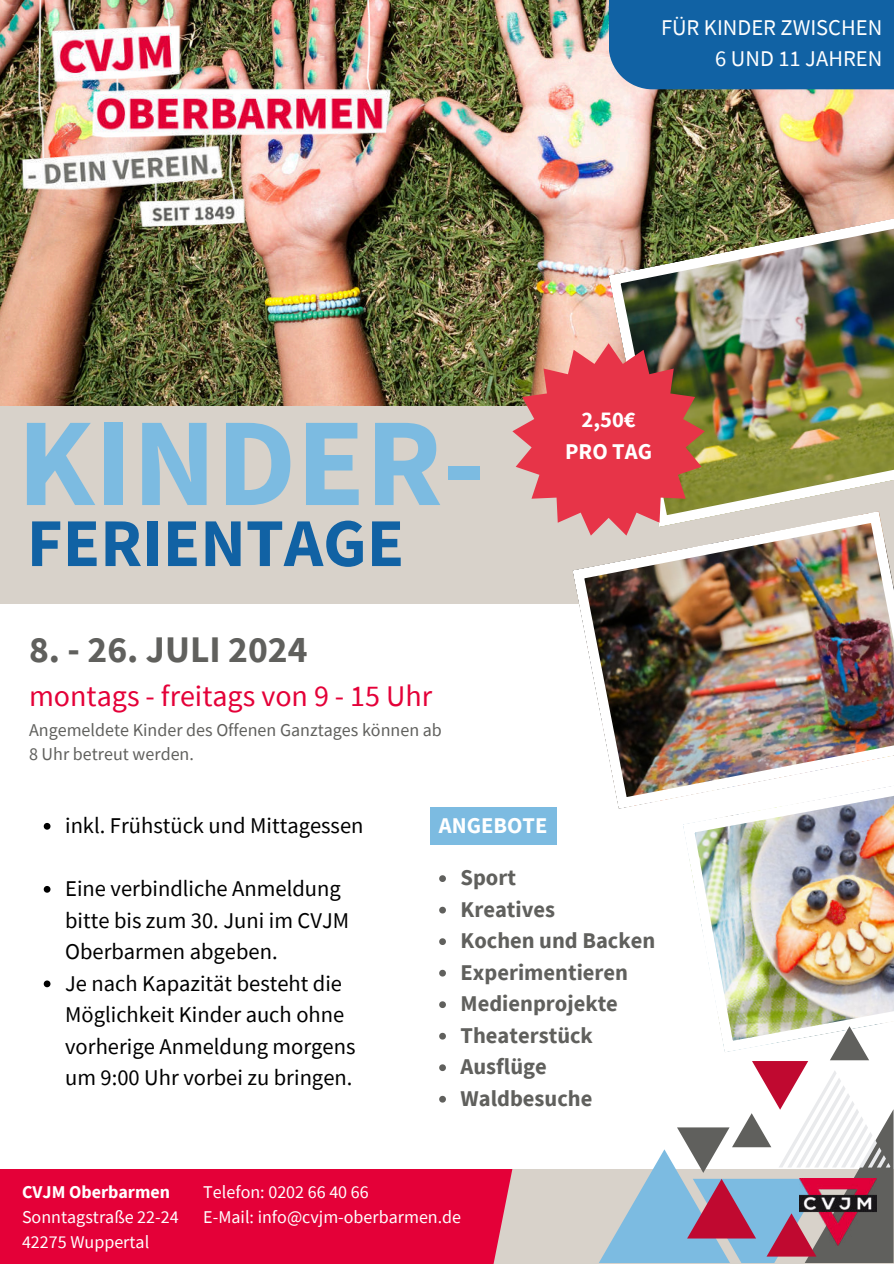
<style>
.page{position:relative;width:894px;height:1264px;background:#fff}
.page>*{position:absolute;margin:0;border:0;box-sizing:border-box;transform-origin:0 0}
.t1{font:700 125.85px "Source Sans Pro";color:#7cbbe1}
.t2{font:700 68.4px "Source Sans Pro";color:#1162a4}
.t3{font:700 37.5px "Source Sans Pro";color:#60605d}
.t4{font:30px "Source Sans Pro";color:#e40038}
.t5{font:22.5px/31.5px "Source Sans Pro";color:#000}
.t6{font:700 22.5px/31.5px "Source Sans Pro";color:#60605d}
.t7{font:22.5px/31.5px "Source Sans Pro";color:#fff;text-align:right}
.t8{font:700 22.5px/31.5px "Source Sans Pro";color:#fff;text-align:center}
.t9{font:18px/24.8px "Source Sans Pro";color:#fff}
.t10{font:18px/24.8px "Source Sans Pro";color:#60605d}
.t11{font:700 18px "Source Sans Pro";color:#fff}
</style>
<div class="page">
<img style="left:0;top:0;width:893px;height:407px">
<div style="left:0;top:407px;width:893px;height:197px;background:#d8d2ca"></div>
<img style="left:608px;top:211px;width:285px;height:300px">
<img style="left:573px;top:511px;width:320px;height:298px">
<img style="left:682px;top:770px;width:211px;height:256px">
<div style="left:608px;top:0;width:285px;height:89px;background:#1162a4"></div>
<svg style="left:512px;top:343px;width:192px;height:192px;background:#d15c5e"></svg>
<div style="left:422px;top:1168px;width:471px;height:95px;background:#d8d2ca"></div>
<div style="left:0;top:1168px;width:512px;height:95px;background:#e40038"></div>
<div style="left:430px;top:807px;width:126px;height:37px;background:#7cbbe1"></div>
<svg style="left:439px;top:875px;width:7px;height:7px"></svg>
<svg style="left:439px;top:906px;width:7px;height:7px"></svg>
<svg style="left:439px;top:938px;width:7px;height:7px"></svg>
<svg style="left:439px;top:969px;width:7px;height:7px"></svg>
<svg style="left:439px;top:1001px;width:7px;height:7px"></svg>
<svg style="left:439px;top:1032px;width:7px;height:7px"></svg>
<svg style="left:439px;top:1064px;width:7px;height:7px"></svg>
<svg style="left:439px;top:1095px;width:7px;height:7px"></svg>
<svg style="left:598px;top:1026px;width:295px;height:236px"></svg>
<img style="left:799px;top:1178px;width:77px;height:67px">
<img style="left:11px;top:0;width:384px;height:236px">
<svg style="left:44px;top:823px;width:6px;height:6px"></svg>
<svg style="left:44px;top:886px;width:6px;height:6px"></svg>
<svg style="left:44px;top:980px;width:6px;height:7px"></svg>
<p class="t7" style="left:660px;top:11px;width:223px">FÜR KINDER ZWISCHEN<br>6 UND 11 JAHREN</p>
<h1 class="t1" style="left:17px;top:378px;width:468px">KINDER-</h1>
<h2 class="t2" style="left:27px;top:497px;width:379px">FERIENTAGE</h2>
<p class="t8" style="left:565px;top:403px;width:88px">2,50€<br>PRO TAG</p>
<h3 class="t3" style="left:29px;top:624px;width:280px">8. - 26. JULI 2024</h3>
<h3 class="t4" style="left:29px;top:677px;width:404px">montags - freitags von 9 - 15 Uhr</h3>
<p class="t10" style="left:29px;top:717px;width:414px">Angemeldete Kinder des Offenen Ganztages können ab<br>8 Uhr betreut werden.</p>
<p class="t5" style="left:65px;top:809px;width:300px">inkl. Frühstück und Mittagessen</p>
<p class="t8" style="left:439px;top:809px;width:110px">ANGEBOTE</p>
<p class="t5" style="left:65px;top:872px;width:292px">Eine verbindliche Anmeldung bitte bis zum 30. Juni im CVJM<br>Oberbarmen abgeben.<br>Je nach Kapazität besteht die<br>Möglichkeit Kinder auch ohne vorherige Anmeldung morgens um 9:00 Uhr vorbei zu bringen.</p>
<p class="t6" style="left:460px;top:861px;width:196px">Sport<br>Kreatives<br>Kochen und Backen<br>Experimentieren<br>Medienprojekte<br>Theaterstück<br>Ausflüge<br>Waldbesuche</p>
<p class="t11" style="left:22px;top:1180px;width:150px">CVJM Oberbarmen</p>
<p class="t9" style="left:22px;top:1204px;width:158px">Sonntagstraße 22-24<br>42275 Wuppertal</p>
<p class="t9" style="left:203px;top:1179px;width:259px">Telefon: 0202 66 40 66<br>E-Mail: info@cvjm-oberbarmen.de</p>
</div>
